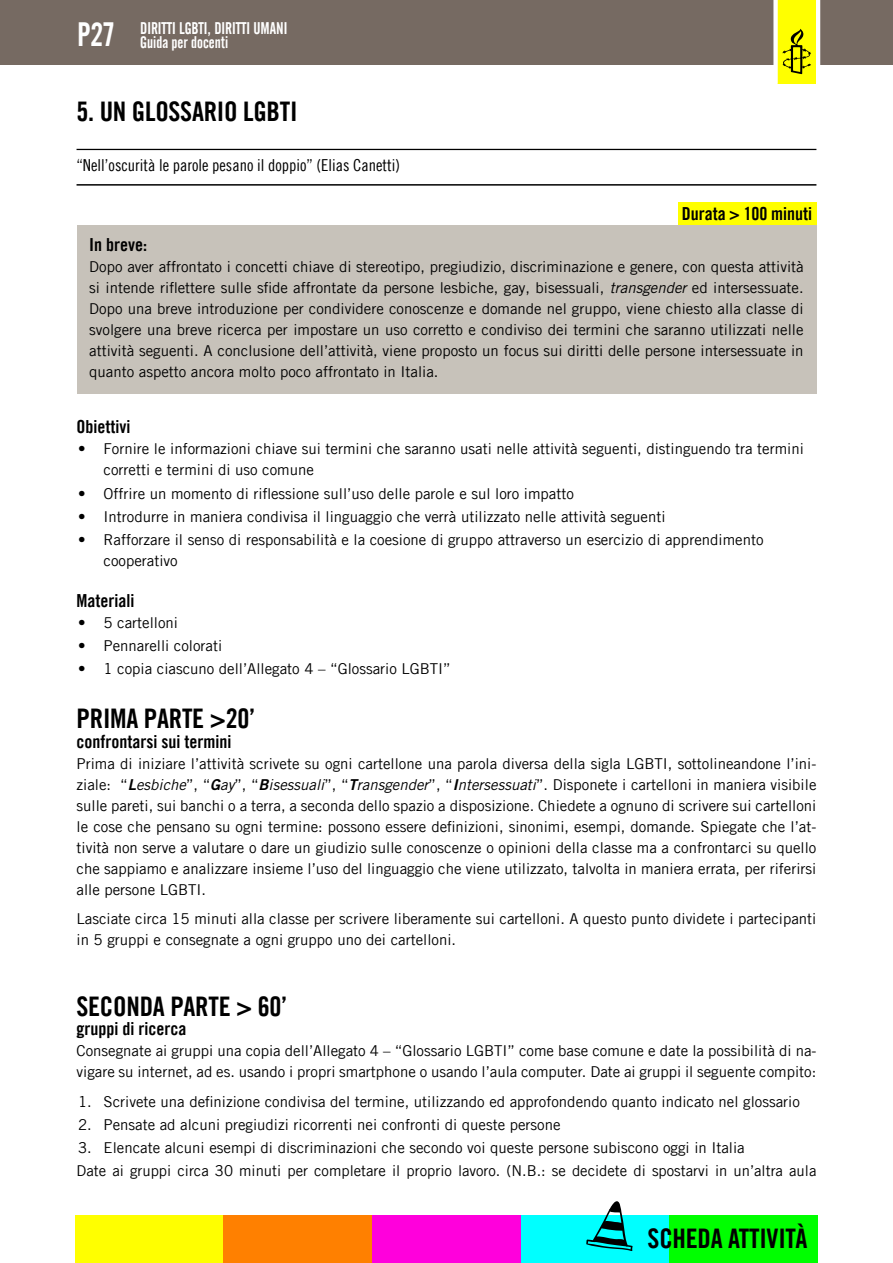
<style>
.page{position:relative;width:893px;height:1263px;background:#fff}
.page>*{position:absolute;margin:0;border:0;box-sizing:border-box;transform-origin:0 0}
.t1{font:27px "Amnesty Trade Gothic Bd Cn 20";letter-spacing:-.01em;color:#000}
.t2{font:18px "Amnesty Trade Gothic Bd Cn 20";color:#000}
.t3{font:16.5px "Amnesty Trade Gothic Cn 18";color:#000}
.t4{font:16.5px/13.5px "Alternate Gothic No 2 BT";color:#fff;text-align:center}
.t5{font:15px/21px "Amnesty Trade Gothic";color:#000}
.s1{font-size:33px}
.s2{font-style:italic}
.s3{font-family:"Amnesty Trade Gothic Bd 2 Obl"}
</style>
<div class="page">
<div style="left:0;top:0;width:893px;height:65px;background:#766a62"></div>
<div style="left:75px;top:1215px;width:149px;height:48px;background:#ff0"></div>
<div style="left:224px;top:1215px;width:148px;height:48px;background:#ff8000"></div>
<div style="left:372px;top:1215px;width:149px;height:48px;background:#ff00dc"></div>
<div style="left:521px;top:1215px;width:148px;height:48px;background:#0ff"></div>
<div style="left:669px;top:1215px;width:149px;height:48px;background:#0f0"></div>
<svg style="left:586px;top:1201px;width:47px;height:50px"></svg>
<div style="left:777px;top:0;width:39px;height:84px;background:#ff0"></div>
<svg style="left:782px;top:29px;width:29px;height:45px"></svg>
<hr style="left:816px;top:0;width:4px;height:84px;background:#fff">
<div style="left:773px;top:0;width:5px;height:84px;background:#fff"></div>
<hr style="left:77px;top:149px;width:739px;height:1px;background:#000">
<hr style="left:77px;top:184px;width:739px;height:2px;background:#000">
<div style="left:77px;top:225px;width:739px;height:169px;background:#c7c2ba"></div>
<div style="left:677px;top:202px;width:139px;height:23px;background:#ff0"></div>
<p class="t4" style="left:77px;top:22px;width:212px"><span class="s1">P27</span> DIRITTI LGBTI, DIRITTI UMANI<br>Guida per docenti</p>
<h1 class="t1" style="left:77px;top:95px;width:223px">5. UN GLOSSARIO LGBTI</h1>
<p class="t3" style="left:77px;top:156px;width:325px">“Nell’oscurità le parole pesano il doppio” (Elias Canetti)</p>
<p class="t2" style="left:682px;top:202px;width:132px">Durata &gt; 100 minuti</p>
<p class="t2" style="left:89px;top:234px;width:59px">In breve:</p>
<p class="t5" style="left:89px;top:256px;width:716px;text-align:justify">Dopo aver affrontato i concetti chiave di stereotipo, pregiudizio, discriminazione e genere, con questa attività si intende riflettere sulle sfide affrontate da persone lesbiche, gay, bisessuali, <span class="s2">transgender</span> ed intersessuate.<br>Dopo una breve introduzione per condividere conoscenze e domande nel gruppo, viene chiesto alla classe di svolgere una breve ricerca per impostare un uso corretto e condiviso dei termini che saranno utilizzati nelle attività seguenti. A conclusione dell’attività, viene proposto un focus sui diritti delle persone intersessuate in quanto aspetto ancora molto poco affrontato in Italia.</p>
<p class="t2" style="left:77px;top:416px;width:55px">Obiettivi</p>
<p class="t5" style="left:104px;top:438px;width:702px;text-indent:-26px">• Fornire le informazioni chiave sui termini che saranno usati nelle attività seguenti, distinguendo tra termini corretti e termini di uso comune</p>
<p class="t5" style="left:78px;top:482px;width:497px">• Offrire un momento di riflessione sull’uso delle parole e sul loro impatto</p>
<p class="t5" style="left:78px;top:506px;width:589px">• Introdurre in maniera condivisa il linguaggio che verrà utilizzato nelle attività seguenti</p>
<p class="t5" style="left:104px;top:529px;width:661px;text-indent:-26px">• Rafforzare il senso di responsabilità e la coesione di gruppo attraverso un esercizio di apprendimento cooperativo</p>
<p class="t2" style="left:77px;top:589px;width:59px">Materiali</p>
<p class="t5" style="left:78px;top:612px;width:102px">• 5 cartelloni</p>
<p class="t5" style="left:78px;top:635px;width:146px">• Pennarelli colorati</p>
<p class="t5" style="left:78px;top:658px;width:374px">• 1 copia ciascuno dell’Allegato 4 – “Glossario LGBTI”</p>
<h1 class="t1" style="left:77px;top:702px;width:180px">PRIMA PARTE &gt;20’</h1>
<p class="t2" style="left:77px;top:730px;width:156px">confrontarsi sui termini</p>
<p class="t5" style="left:77px;top:753px;width:741px;text-align:justify">Prima di iniziare l’attività scrivete su ogni cartellone una parola diversa della sigla LGBTI, sottolineandone l’ini&shy;ziale: “<span class="s3">L</span><span class="s2">esbiche</span>”, “<span class="s3">G</span><span class="s2">ay</span>”, “<span class="s3">B</span><span class="s2">isessuali</span>”, “<span class="s3">T</span><span class="s2">ransgender</span>”, “<span class="s3">I</span><span class="s2">ntersessuati</span>”. Disponete i cartelloni in maniera visibile sulle pareti, sui banchi o a terra, a seconda dello spazio a disposizione. Chiedete a ognuno di scrivere sui cartelloni le cose che pensano su ogni termine: possono essere definizioni, sinonimi, esempi, domande. Spiegate che l’at&shy;tività non serve a valutare o dare un giudizio sulle conoscenze o opinioni della classe ma a confrontarci su quello che sappiamo e analizzare insieme l’uso del linguaggio che viene utilizzato, talvolta in maniera errata, per riferirsi alle persone LGBTI.</p>
<p class="t5" style="left:77px;top:908px;width:741px">Lasciate circa 15 minuti alla classe per scrivere liberamente sui cartelloni. A questo punto dividete i partecipanti in 5 gruppi e consegnate a ogni gruppo uno dei cartelloni.</p>
<h1 class="t1" style="left:77px;top:990px;width:212px">SECONDA PARTE &gt; 60’</h1>
<p class="t2" style="left:77px;top:1018px;width:111px">gruppi di ricerca</p>
<p class="t5" style="left:77px;top:1040px;width:741px">Consegnate ai gruppi una copia dell’Allegato 4 – “Glossario LGBTI” come base comune e date la possibilità di na&shy;vigare su internet, ad es. usando i propri smartphone o usando l’aula computer. Date ai gruppi il seguente compito:</p>
<p class="t5" style="left:78px;top:1091px;width:723px">1. Scrivete una definizione condivisa del termine, utilizzando ed approfondendo quanto indicato nel glossario</p>
<p class="t5" style="left:78px;top:1114px;width:484px">2. Pensate ad alcuni pregiudizi ricorrenti nei confronti di queste persone</p>
<p class="t5" style="left:77px;top:1136px;width:741px;line-height:23.1px">3. Elencate alcuni esempi di discriminazioni che secondo voi queste persone subiscono oggi in Italia<br>Date ai gruppi circa 30 minuti per completare il proprio lavoro. (N.B.: se decidete di spostarvi in un’altra aula</p>
<h1 class="t1" style="left:648px;top:1221px;width:161px">SCHEDA ATTIVITÀ</h1>
</div>
